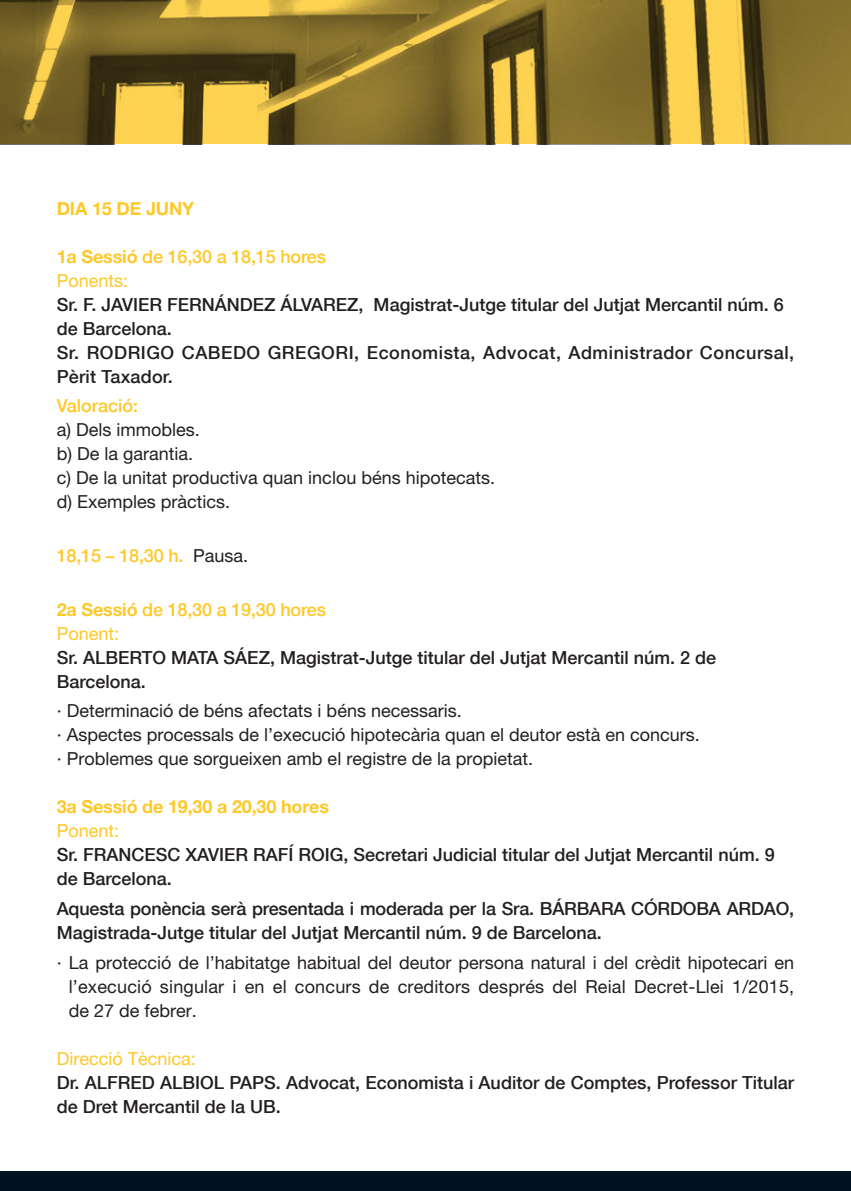
<style>
.page{position:relative;width:851px;height:1191px;background:#fff}
.page>*{position:absolute;margin:0;border:0;box-sizing:border-box;transform-origin:0 0}
.TXT{font:500 18px/24px "Helvetica Neue";color:#231f20}
.TXT-2{font:18px/24px "Helvetica Neue LT Pro";color:#231f20;text-align:justify}
.TXT-3{font:500 18px/24px "Helvetica Neue";letter-spacing:.03em;color:#231f20}
.TXT-4{font:500 18px "Helvetica Neue";letter-spacing:-.01em;color:#fec827}
.TXT-5{font:700 18px "Helvetica Neue LT Pro";letter-spacing:-.01em;color:#fec827}
.TXT-6{font:18px "Helvetica Neue LT Pro";color:#fec827}
.s1{font-family:"Helvetica Neue LT Pro";font-weight:700;color:#fec827}
.s2{color:#fec827}
.s3{font-family:"Helvetica Neue LT Pro";font-weight:400;color:#fec827}
.s4{font-family:"Helvetica Neue LT Pro";font-weight:400;color:#231f20}
.s5{font-family:"Helvetica Neue LT Pro";font-weight:700}
</style>
<div class="page">
<div style="left:0;top:1171px;width:850px;height:20px;background:#001322"></div>
<svg style="left:0;top:0;width:850px;height:144px"></svg>
<p class="TXT-5" style="left:57px;top:197px;width:139px">DIA 15 DE JUNY</p>
<p class="TXT" style="left:57px;top:244px;width:728px"><span class="s1">1a Sessió</span> <span class="s2">de 16,30 a 18,15 hores<br></span><span class="s3">Ponents:<br></span>Sr. F. JAVIER FERNÁNDEZ ÁLVAREZ, Magistrat-Jutge titular del Jutjat Mercantil núm. 6 de Barcelona.</p>
<p class="TXT-3" style="left:57px;top:340px;width:738px">Sr. RODRIGO CABEDO GREGORI, Economista, Advocat, Administrador Concursal,<br>Pèrit Taxador.</p>
<p class="TXT-4" style="left:57px;top:395px;width:83px">Valoració:</p>
<p class="TXT-2" style="left:57px;top:417px;width:145px">a) Dels immobles.</p>
<p class="TXT-2" style="left:57px;top:441px;width:138px">b) De la garantia.</p>
<p class="TXT-2" style="left:57px;top:465px;width:440px">c) De la unitat productiva quan inclou béns hipotecats.</p>
<p class="TXT-2" style="left:57px;top:489px;width:175px">d) Exemples pràctics.</p>
<p class="TXT-4" style="left:57px;top:545px;width:193px">18,15 – 18,30 h. <span class="s4">Pausa.</span></p>
<p class="TXT-4" style="left:57px;top:598px;width:271px"><span class="s5">2a Sessió</span> de 18,30 a 19,30 hores</p>
<p class="TXT" style="left:57px;top:621px;width:660px"><span class="s3">Ponent:<br></span>Sr. ALBERTO MATA SÁEZ, Magistrat-Jutge titular del Jutjat Mercantil núm. 2 de<br>Barcelona.</p>
<p class="TXT-2" style="left:57px;top:698px;width:406px">· Determinació de béns afectats i béns necessaris.</p>
<p class="TXT-2" style="left:57px;top:722px;width:644px">· Aspectes processals de l’execució hipotecària quan el deutor està en concurs.</p>
<p class="TXT-2" style="left:57px;top:746px;width:478px">· Problemes que sorgueixen amb el registre de la propietat.</p>
<p class="TXT-5" style="left:57px;top:796px;width:274px">3a Sessió de 19,30 a 20,30 hores</p>
<p class="TXT" style="left:57px;top:819px;width:719px"><span class="s3">Ponent:<br></span>Sr. FRANCESC XAVIER RAFÍ ROIG, Secretari Judicial titular del Jutjat Mercantil núm. 9 de Barcelona.</p>
<p class="TXT" style="left:57px;top:896px;width:738px">Aquesta ponència serà presentada i moderada per la Sra. BÁRBARA CÓRDOBA ARDAO,<br>Magistrada-Jutge titular del Jutjat Mercantil núm. 9 de Barcelona.</p>
<p class="TXT-2" style="left:69px;top:950px;width:727px;text-indent:-12px">· La protecció de l’habitatge habitual del deutor persona natural i del crèdit hipotecari en l’execució singular i en el concurs de creditors després del Reial Decret-Llei 1/2015, de 27 de febrer.</p>
<p class="TXT-6" style="left:57px;top:1047px;width:140px">Direcció Tècnica:</p>
<p class="TXT" style="left:57px;top:1070px;width:739px">Dr. ALFRED ALBIOL PAPS. Advocat, Economista i Auditor de Comptes, Professor Titular de Dret Mercantil de la UB.</p>
</div>
